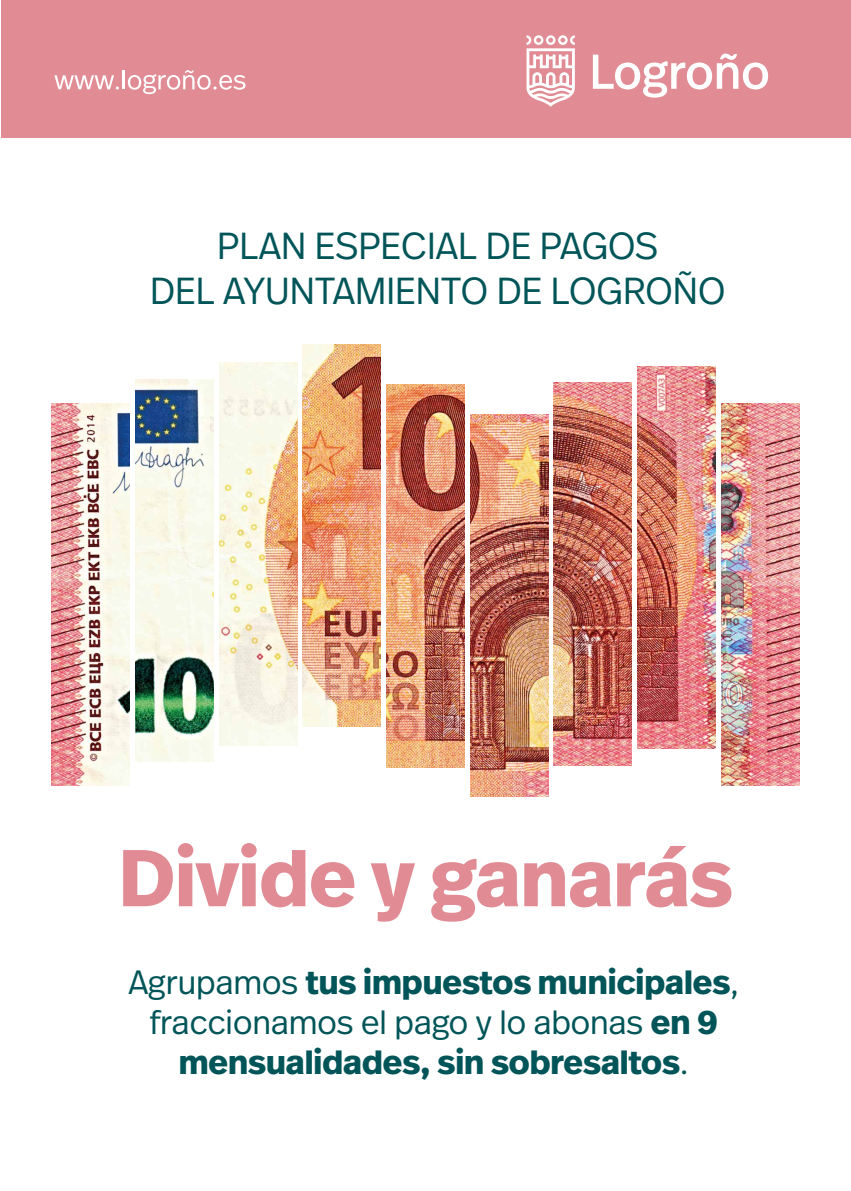
<style>
.page{position:relative;width:851px;height:1191px;background:#fff}
.page>*{position:absolute;margin:0;border:0;box-sizing:border-box;transform-origin:0 0}
.t1{font:700 80.4px "Real Head Pro";color:#e18c95}
.t2{font:300 37.6px/45.2px "Real Head Pro";color:#015558;text-align:center}
.t3{font:700 33.6px/40.4px "Real Head Pro";color:#015558;text-align:center}
.s1{font-weight:300}
</style>
<div class="page">
<div style="left:1px;top:0;width:849px;height:137px;background:#e18c95"></div>
<svg style="left:54px;top:70px;width:191px;height:24px"></svg>
<svg style="left:526px;top:35px;width:48px;height:72px"></svg>
<svg style="left:592px;top:54px;width:176px;height:44px"></svg>
<img style="left:52px;top:403px;width:78px;height:382px">
<img style="left:136px;top:379px;width:77px;height:382px">
<img style="left:219px;top:363px;width:78px;height:382px">
<img style="left:303px;top:344px;width:78px;height:382px">
<img style="left:386px;top:385px;width:78px;height:382px">
<img style="left:470px;top:414px;width:78px;height:382px">
<img style="left:553px;top:383px;width:78px;height:382px">
<img style="left:637px;top:366px;width:78px;height:382px">
<img style="left:721px;top:403px;width:77px;height:382px">
<p class="t2" style="left:150px;top:222px;width:576px">PLAN ESPECIAL DE PAGOS<br>DEL AYUNTAMIENTO DE LOGROÑO</p>
<h1 class="t1" style="left:119px;top:819px;width:615px">Divide y ganarás</h1>
<p class="t3" style="left:128px;top:961px;width:612px"><span class="s1">Agrupamos</span> tus impuestos municipales<span class="s1">, fraccionamos el pago y lo abonas</span> en 9 mensualidades, sin sobresaltos<span class="s1">.</span></p>
</div>
